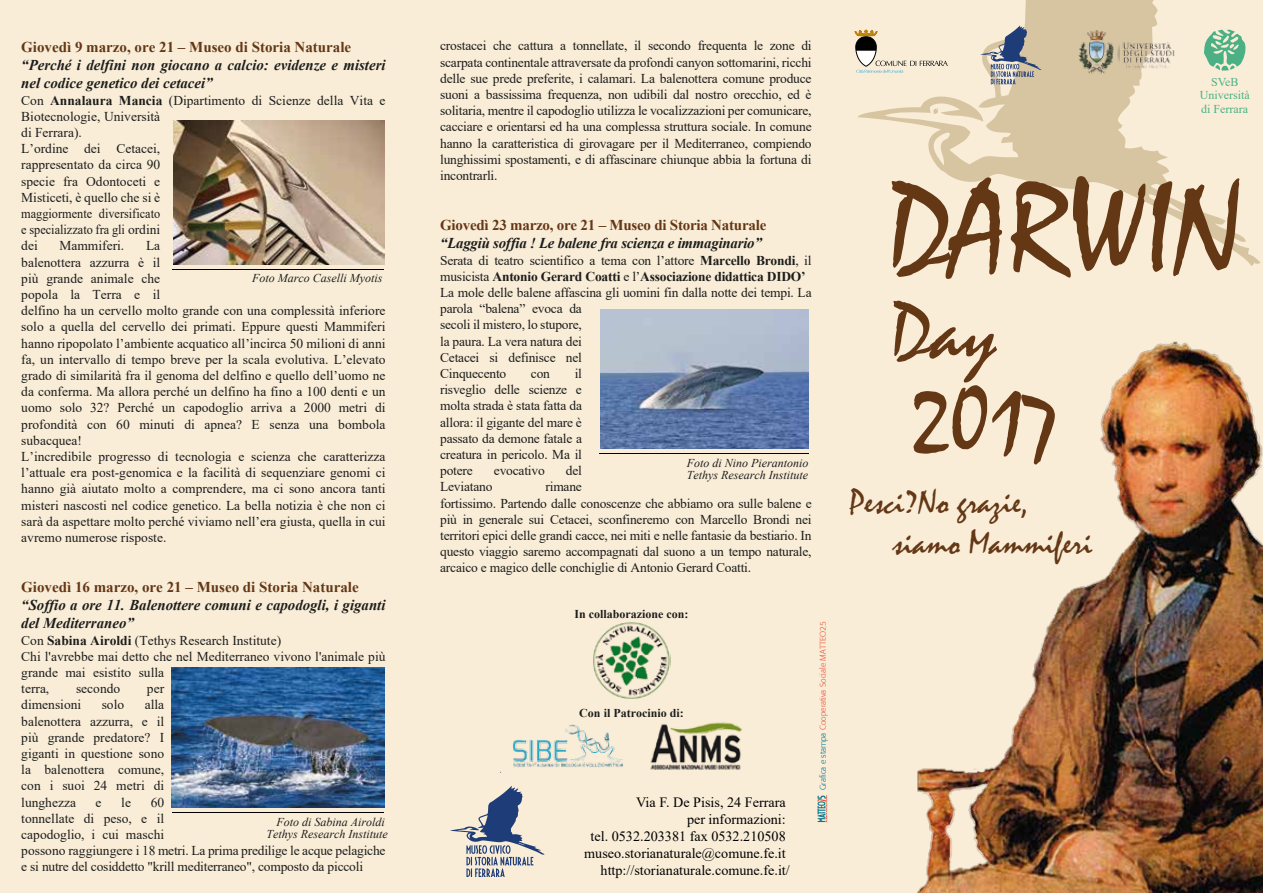
<style>
.page{position:relative;width:1263px;height:893px;background:#f9edd8}
.page>*{position:absolute;margin:0;border:0;box-sizing:border-box;transform-origin:0 0}
.t1{font:131.85px "Mistral";color:#643715}
.t2{font:92.7px "Mistral";color:#643715}
.t3{font:84px "Mistral";color:#643715}
.t4{font:34.8px/41.7px "Mistral";color:#643715}
.t5{font:italic 700 15px/18px "Times New Roman";color:#1d1d1b}
.t6{font:700 15px "Times New Roman";color:#643715}
.t7{font:14.1px/17px "Times New Roman";color:#000101;text-align:right}
.t8{font:13.5px/16.2px "Times New Roman";color:#1d1d1b}
.t9{font:italic 12px/12px "Times New Roman";color:#1d1d1b}
.t10{font:700 12px "Times New Roman";color:#1d1d1b}
.t11{font:12px/13.5px "Times New Roman";color:#4bb184;text-align:center}
.t12{font:300 8.25px "Formata";color:#ea5137}
.s1{font-weight:700}
.s2{color:#07768e}
</style>
<div class="page">
<svg style="left:858px;top:0;width:403px;height:266px"></svg>
<svg style="left:933px;top:106px;width:10px;height:8px"></svg>
<svg style="left:856px;top:61px;width:92px;height:12px"></svg>
<svg style="left:856px;top:37px;width:20px;height:29px"></svg>
<div style="left:856px;top:36px;width:20px;height:30px;border:1px solid #000101;border-radius:10px"></div>
<svg style="left:855px;top:30px;width:23px;height:21px"></svg>
<svg style="left:1204px;top:30px;width:43px;height:41px"></svg>
<img style="left:1078px;top:30px;width:98px;height:44px">
<svg style="left:450px;top:786px;width:94px;height:91px"></svg>
<svg style="left:980px;top:26px;width:61px;height:58px"></svg>
<img style="left:917px;top:341px;width:346px;height:552px">
<svg style="left:817px;top:795px;width:10px;height:27px"></svg>
<img style="left:174px;top:120px;width:210px;height:145px">
<hr style="left:173px;top:269px;width:211px;height:1px;background:#000">
<hr style="left:599px;top:453px;width:209px;height:1px;background:#000">
<hr style="left:173px;top:812px;width:211px;height:1px;background:#000">
<img style="left:172px;top:667px;width:212px;height:140px">
<img style="left:600px;top:310px;width:208px;height:139px">
<img style="left:593px;top:622px;width:77px;height:77px">
<img style="left:513px;top:724px;width:110px;height:43px">
<img style="left:650px;top:721px;width:93px;height:49px">
<p class="t6" style="left:21px;top:37px;width:331px">Giovedì 9 marzo, ore 21 – Museo di Storia Naturale</p>
<p class="t5" style="left:21px;top:56px;width:366px">“Perché i delfini non giocano a calcio: evidenze e misteri nel codice genetico dei cetacei”</p>
<p class="t8" style="left:21px;top:92px;width:366px">Con <span class="s1">Annalaura Mancia</span> (Dipartimento di Scienze della Vita e<br>Biotecnologie, Università<br>di Ferrara).<br>L’ordine dei Cetacei,<br>rappresentato da circa 90<br>specie fra Odontoceti e<br>Misticeti, è quello che si è<br>maggiormente diversificato<br>e specializzato fra gli ordini<br>dei</p>
<p class="t8" style="left:59px;top:237px;width:66px">Mammiferi.</p>
<p class="t8" style="left:21px;top:237px;width:366px;text-indent:125px">La<br>balenottera azzurra è il<br>più grande animale che<br>popola la Terra e il<br>delfino ha un cervello molto grande con una complessità inferiore solo a quella del cervello dei primati. Eppure questi Mammiferi hanno ripopolato l’ambiente acquatico all’incirca 50 milioni di anni fa, un intervallo di tempo breve per la scala evolutiva. L’elevato grado di similarità fra il genoma del delfino e quello dell’uomo ne da conferma. Ma allora perché un delfino ha fino a 100 denti e un uomo solo 32? Perché un capodoglio arriva a 2000 metri di profondità con 60 minuti di apnea? E senza una bombola subacquea!<br>L’incredibile progresso di tecnologia e scienza che caratterizza l’attuale era post-genomica e la facilità di sequenziare genomi ci hanno già aiutato molto a comprendere, ma ci sono ancora tanti misteri nascosti nel codice genetico. La bella notizia è che non ci sarà da aspettare molto perché viviamo nell’era giusta, quella in cui avremo numerose risposte.</p>
<p class="t6" style="left:21px;top:577px;width:339px">Giovedì 16 marzo, ore 21 – Museo di Storia Naturale</p>
<p class="t5" style="left:21px;top:596px;width:366px">“Soffio a ore 11. Balenottere comuni e capodogli, i giganti del Mediterraneo”</p>
<p class="t8" style="left:21px;top:632px;width:366px">Con <span class="s1">Sabina Airoldi</span> (Tethys Research Institute)<br>Chi l'avrebbe mai detto che nel Mediterraneo vivono l'animale più grande mai esistito sulla<br>terra,</p>
<p class="t9" style="left:252px;top:272px;width:132px">Foto Marco Caselli Myotis</p>
<p class="t8" style="left:76px;top:680px;width:46px">secondo</p>
<p class="t8" style="left:147px;top:680px;width:19px">per</p>
<p class="t8" style="left:21px;top:696px;width:62px">dimensioni</p>
<p class="t8" style="left:102px;top:696px;width:24px">solo</p>
<p class="t8" style="left:21px;top:696px;width:144px;text-align:justify;text-indent:123px">alla balenottera azzurra, e il più grande predatore? I giganti in questione sono la balenottera comune, con i suoi 24 metri di lunghezza</p>
<p class="t8" style="left:96px;top:794px;width:7px">e</p>
<p class="t8" style="left:121px;top:794px;width:11px">le</p>
<p class="t8" style="left:21px;top:794px;width:366px;text-indent:129px">60<br>tonnellate di peso, e il<br>capodoglio, i cui maschi<br>possono raggiungere i 18 metri. La prima predilige le acque pelagiche e si nutre del cosiddetto "krill mediterraneo", composto da piccoli</p>
<p class="t9" style="left:267px;top:815px;width:123px;text-align:center">Foto di Sabina Airoldi<br>Tethys Research Institute</p>
<p class="t8" style="left:440px;top:37px;width:373px;text-align:justify">crostacei che cattura a tonnellate, il secondo frequenta le zone di scarpata continentale attraversate da profondi canyon sottomarini, ricchi delle sue prede preferite, i calamari. La balenottera comune produce suoni a bassissima frequenza, non udibili dal nostro orecchio, ed è solitaria, mentre il capodoglio utilizza le vocalizzazioni per comunicare, cacciare e orientarsi ed ha una complessa struttura sociale. In comune hanno la caratteristica di girovagare per il Mediterraneo, compiendo lunghissimi spostamenti, e di affascinare chiunque abbia la fortuna di incontrarli.</p>
<p class="t6" style="left:440px;top:214px;width:328px">Giovedì 23 marzo, ore 21 – Museo di Storia Naturale</p>
<p class="t5" style="left:440px;top:234px;width:323px">“Laggiù soffia ! Le balene fra scienza e immaginario”</p>
<p class="t8" style="left:440px;top:251px;width:373px">Serata di teatro scientifico a tema con l’attore <span class="s1">Marcello Brondi</span>, il musicista <span class="s1">Antonio Gerard Coatti</span> e l’<span class="s1">Associazione didattica DIDO’ </span>La mole delle balene affascina gli uomini fin dalla notte dei tempi. La parola “balena” evoca da<br>secoli il mistero, lo stupore,<br>la paura. La vera natura dei<br>Cetacei si definisce nel<br>Cinquecento</p>
<p class="t8" style="left:440px;top:365px;width:143px;text-align:justify;text-indent:135px">il risveglio delle scienze e molta strada è stata fatta da allora: il gigante del mare è passato da demone fatale a creatura in pericolo. Ma il potere</p>
<p class="t8" style="left:531px;top:365px;width:21px">con</p>
<p class="t9" style="left:687px;top:457px;width:123px">Foto di Nino Pierantonio<br>Tethys Research Institute</p>
<p class="t8" style="left:494px;top:462px;width:52px">evocativo</p>
<p class="t8" style="left:566px;top:462px;width:18px">del</p>
<p class="t8" style="left:440px;top:478px;width:373px;text-indent:105px">rimane<br>fortissimo. Partendo dalle conoscenze che abbiamo ora sulle balene e più in generale sui Cetacei, sconfineremo con Marcello Brondi nei territori epici delle grandi cacce, nei miti e nelle fantasie da bestiario. In questo viaggio saremo accompagnati dal suono a un tempo naturale, arcaico e magico delle conchiglie di Antonio Gerard Coatti.</p>
<p class="t8" style="left:440px;top:478px;width:54px">Leviatano</p>
<p class="t10" style="left:574px;top:605px;width:115px">In collaborazione con:</p>
<p class="t10" style="left:579px;top:704px;width:106px">Con il Patrocinio di:</p>
<p class="t7" style="left:584px;top:793px;width:207px">Via F. De Pisis, 24 Ferrara<br>per informazioni:<br>tel. 0532.203381 fax 0532.210508 museo.storianaturale@comune.fe.it http://storianaturale.comune.fe.it/</p>
<p class="t12" style="left:818px;top:790px;width:171px;rotate:-90deg"><span class="s2">Grafica e stampa</span> Cooperativa Sociale MATTEO25</p>
<p class="t11" style="left:1200px;top:74px;width:51px">SVeB<br>Università di Ferrara</p>
<h1 class="t1" style="left:888px;top:150px;width:354px">DARWIN</h1>
<h3 class="t3" style="left:891px;top:281px;width:107px">Day</h3>
<h2 class="t2" style="left:913px;top:363px;width:146px">2017</h2>
<h3 class="t4" style="left:893px;top:481px;width:201px;text-indent:-43px">Pesci?No grazie, siamo Mammiferi</h3>
</div>
